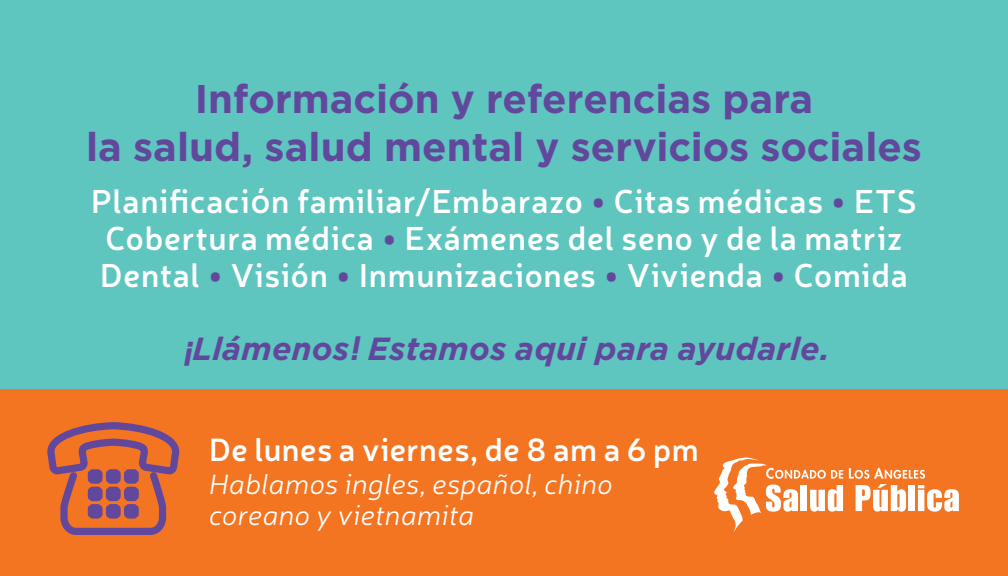
<style>
.page{position:relative;width:1008px;height:576px;background:#fff}
.page>*{position:absolute;margin:0;border:0;box-sizing:border-box;transform-origin:0 0}
.t1{font:700 40px/48px "Gotham";color:#62489d;text-align:center}
.t2{font:600 32.8px/37.2px "Neris";letter-spacing:.025em;color:#fff}
.t3{font:italic 700 32px "Gotham";letter-spacing:.01em;color:#62489d}
.t4{font:600 32px "Neris";letter-spacing:.015em;color:#fff}
.t5{font:italic 300 28px/30.4px "Neris";letter-spacing:.02em;color:#fff}
.s1{font-size:40px;color:#62489d}
.s2{font-family:"ITC Avant Garde Std";font-stretch:condensed}
</style>
<div class="page">
<div style="left:0;top:363px;width:1008px;height:213px;background:#f47521"></div>
<div style="left:0;top:0;width:1008px;height:388px;background:#5fc5bf"></div>
<svg style="left:47px;top:422px;width:133px;height:113px"></svg>
<svg style="left:714px;top:458px;width:129px;height:74px"></svg>
<svg style="left:849px;top:468px;width:110px;height:44px"></svg>
<p class="t1" style="left:86px;top:74px;width:837px">Información y referencias para<br>la salud, salud mental y servicios sociales</p>
<p class="t2" style="left:91px;top:181px;width:827px">PlanificaciÓn familiar/Embarazo <span class="s1">•</span> Citas médicas <span class="s1">•</span> ETS<br>Cobertura médica <span class="s1">•</span> Exámenes del seno y de la matriz<br>Dental <span class="s1">•</span> Visión <span class="s1">•</span> Inmunizaciones <span class="s1">•</span> Vivienda <span class="s1">•</span> Comida</p>
<p class="t3" style="left:183px;top:330px;width:648px"><span class="s2">¡</span>Llámenos<span class="s2">!</span> Estamos aqui para ayudarle.</p>
<p class="t4" style="left:209px;top:428px;width:491px">De lunes a viernes, de 8 am a 6 pm</p>
<p class="t5" style="left:209px;top:469px;width:405px">Hablamos ingles, español, chino coreano y vietnamita</p>
</div>
